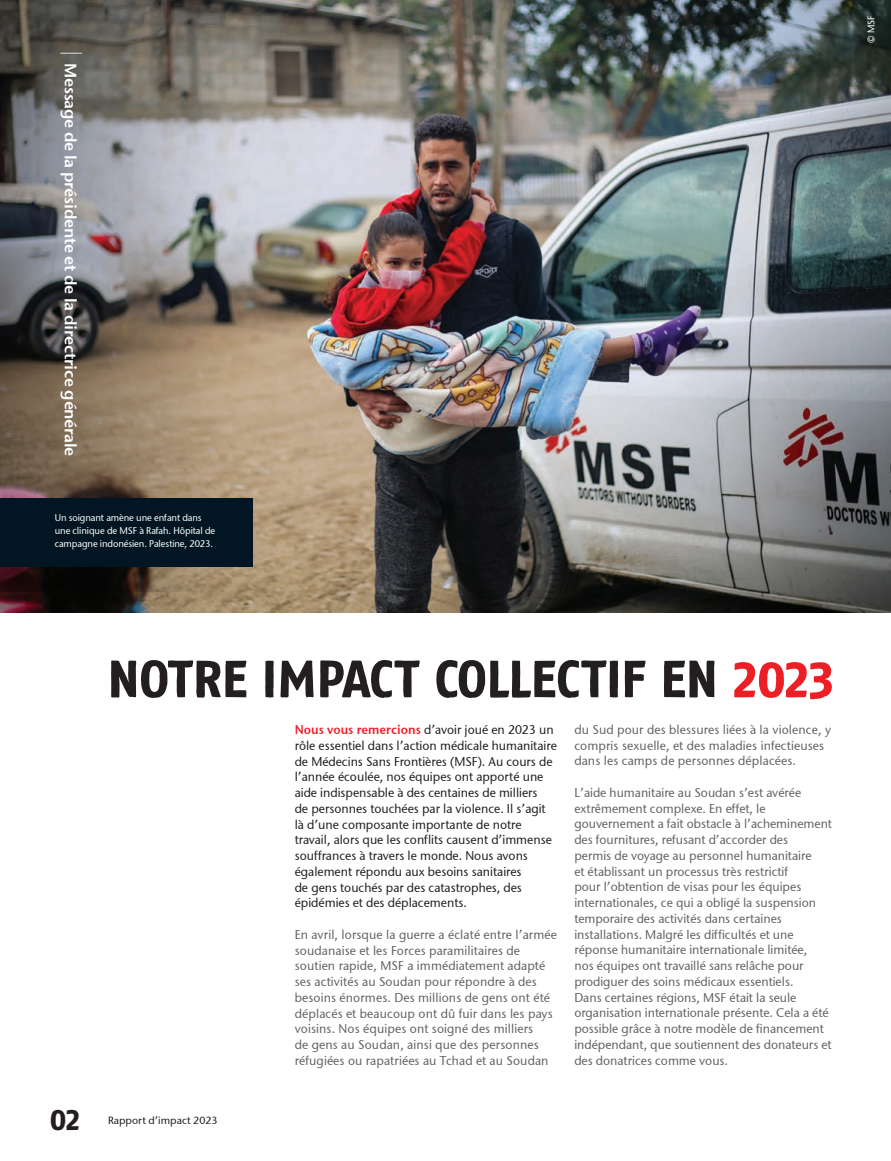
<style>
.page{position:relative;width:891px;height:1161px;background:#fff}
.page>*{position:absolute;margin:0;border:0;box-sizing:border-box;transform-origin:0 0}
.t1{font:52.2px "Fago Rough Bold Lf";color:#231f20}
.t2{font:30px "Fago Rough Bold Lf";color:#231f20}
.t3{font:16.5px "Stone Sans Sem ITCTT Semi";letter-spacing:-.02em;color:#fff}
.t4{font:12.75px/15.8px "Stone Sans ITCTT Medium";color:#636366;scale:.95 1}
.t5{font:12.75px/15.8px "Stone Sans ITCTT Medium";color:#231f20;scale:.95 1}
.t6{font:10.5px "Stone Sans ITCTT Medium";color:#231f20}
.t7{font:9.75px/12.8px "Stone Sans ITCTT Medium";letter-spacing:-.01em;color:#fff;scale:.95 1}
.s1{font-family:"Stone Sans ITCTT Medium";font-size:24.75px}
.s2{color:#ec1f26}
.s3{font-family:"Stone Sans Sem ITCTT Semi";color:#ec1f26}
</style>
<div class="page">
<img style="left:0;top:0;width:891px;height:612px">
<svg style="left:0;top:0;width:238px;height:591px"></svg>
<div style="left:0;top:498px;width:253px;height:68px;background:#011622"></div>
<p class="t3" style="left:81px;top:51px;width:407px;rotate:90deg"><span class="s1">|</span> Message de la présidente et de la directrice générale</p>
<p class="t7" style="left:55px;top:512px;width:171px">Un soignant amène une enfant dans une clinique de MSF à Rafah. Hôpital de campagne indonésien. Palestine, 2023.</p>
<p class="t7" style="left:865px;top:43px;width:9px;rotate:-90deg">©</p>
<h1 class="t1" style="left:108px;top:650px;width:728px">NOTRE IMPACT COLLECTIF EN <span class="s2">2023</span></h1>
<h2 class="t2" style="left:50px;top:1103px;width:31px">02</h2>
<p class="t6" style="left:108px;top:1114px;width:111px">Rapport d’impact 2023</p>
<p class="t5" style="left:295px;top:722px;width:277px"><span class="s3">Nous vous remercions</span> d’avoir joué en 2023 un rôle essentiel dans l’action médicale humanitaire de Médecins Sans Frontières (MSF). Au cours de l’année écoulée, nos équipes ont apporté une aide indispensable à des centaines de milliers<br>de personnes touchées par la violence. Il s’agit là d’une composante importante de notre travail, alors que les conflits causent d’immense souffrances à travers le monde. Nous avons également répondu aux besoins sanitaires<br>de gens touchés par des catastrophes, des épidémies et des déplacements.</p>
<p class="t4" style="left:295px;top:926px;width:278px">En avril, lorsque la guerre a éclaté entre l’armée soudanaise et les Forces paramilitaires de soutien rapide, MSF a immédiatement adapté ses activités au Soudan pour répondre à des besoins énormes. Des millions de gens ont été déplacés et beaucoup ont dû fuir dans les pays voisins. Nos équipes ont soigné des milliers<br>de gens au Soudan, ainsi que des personnes réfugiées ou rapatriées au Tchad et au Soudan</p>
<p class="t4" style="left:574px;top:721px;width:272px">du Sud pour des blessures liées à la violence, y compris sexuelle, et des maladies infectieuses dans les camps de personnes déplacées.</p>
<p class="t4" style="left:574px;top:784px;width:273px">L’aide humanitaire au Soudan s’est avérée extrêmement complexe. En effet, le gouvernement a fait obstacle à l’acheminement des fournitures, refusant d’accorder des<br>permis de voyage au personnel humanitaire<br>et établissant un processus très restrictif<br>pour l’obtention de visas pour les équipes internationales, ce qui a obligé la suspension temporaire des activités dans certaines installations. Malgré les difficultés et une réponse humanitaire internationale limitée,<br>nos équipes ont travaillé sans relâche pour prodiguer des soins médicaux essentiels.<br>Dans certaines régions, MSF était la seule organisation internationale présente. Cela a été possible grâce à notre modèle de financement indépendant, que soutiennent des donateurs et des donatrices comme vous.</p>
</div>
